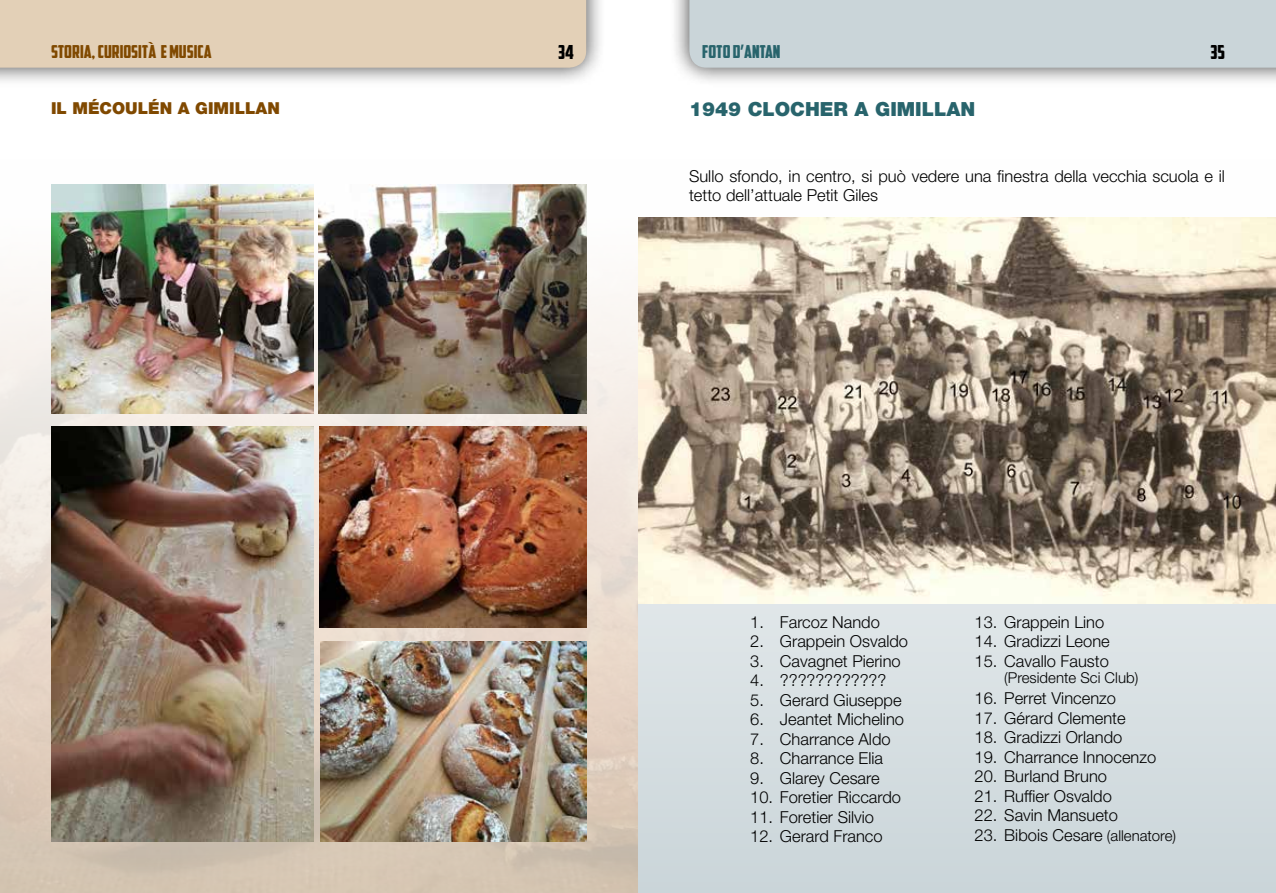
<style>
.page{position:relative;width:1276px;height:893px;background:#fff}
.page>*{position:absolute;margin:0;border:0;box-sizing:border-box;transform-origin:0 0}
.t1{font:900 19.5px "Helvetica Neue LT Std";color:#28646c}
.t2{font:19.5px "American Captain";color:#000}
.t3{font:18px "American Captain";color:#804900}
.t4{font:18px "American Captain";color:#28646c}
.t5{font:300 16.5px/19.5px "Helvetica Neue LT Std";color:#000}
.t6{font:900 16.5px "Helvetica Neue LT Std";color:#804900}
.t7{font:300 15px "Helvetica Neue LT Std";color:#000}
.s1{font-size:15px}
</style>
<div class="page">
<div style="left:669px;top:0;width:607px;height:88px;background:#000;opacity:.75"></div>
<div style="left:689px;top:0;width:587px;height:68px;background:#cad5d9"></div>
<div style="left:0;top:0;width:606px;height:88px;background:#000;opacity:.75"></div>
<div style="left:0;top:0;width:586px;height:68px;background:#e3d0b7"></div>
<img style="left:0;top:184px;width:638px;height:709px">
<svg style="left:638px;top:217px;width:638px;height:676px;background:#d5dde0"></svg>
<img style="left:638px;top:218px;width:638px;height:386px">
<img style="left:320px;top:642px;width:267px;height:200px">
<img style="left:319px;top:426px;width:268px;height:201px">
<img style="left:51px;top:426px;width:262px;height:416px">
<img style="left:319px;top:184px;width:268px;height:230px">
<img style="left:51px;top:184px;width:262px;height:230px">
<p class="t3" style="left:51px;top:41px;width:162px">STORIA, CURIOSITÀ E MUSICA</p>
<p class="t2" style="left:558px;top:40px;width:17px">34</p>
<p class="t4" style="left:702px;top:41px;width:80px">FOTO D’ANTAN</p>
<p class="t2" style="left:1210px;top:40px;width:16px">35</p>
<p class="t6" style="left:51px;top:98px;width:230px">IL MÉCOULÉN A GIMILLAN</p>
<p class="t1" style="left:689px;top:97px;width:288px">1949 CLOCHER A GIMILLAN</p>
<p class="t5" style="left:689px;top:166px;width:537px">Sullo sfondo, in centro, si può vedere una finestra della vecchia scuola e il tetto dell’attuale Petit Giles</p>
<p class="t5" style="left:750px;top:612px;width:131px">1. Farcoz Nando</p>
<p class="t5" style="left:750px;top:631px;width:159px">2. Grappein Osvaldo</p>
<p class="t5" style="left:750px;top:651px;width:152px">3. Cavagnet Pierino</p>
<p class="t5" style="left:750px;top:670px;width:138px">4. ????????????</p>
<p class="t5" style="left:750px;top:690px;width:153px">5. Gerard Giuseppe</p>
<p class="t5" style="left:750px;top:709px;width:155px">6. Jeantet Michelino</p>
<p class="t5" style="left:750px;top:729px;width:142px">7. Charrance Aldo</p>
<p class="t5" style="left:750px;top:748px;width:134px">8. Charrance Elia</p>
<p class="t5" style="left:750px;top:768px;width:131px">9. Glarey Cesare</p>
<p class="t5" style="left:750px;top:787px;width:152px">10. Foretier Riccardo</p>
<p class="t5" style="left:750px;top:807px;width:125px">11. Foretier Silvio</p>
<p class="t5" style="left:750px;top:826px;width:134px">12. Gerard Franco</p>
<p class="t5" style="left:974px;top:612px;width:131px">13. Grappein Lino</p>
<p class="t5" style="left:974px;top:631px;width:137px">14. Gradizzi Leone</p>
<p class="t5" style="left:974px;top:651px;width:136px">15. Cavallo Fausto</p>
<p class="t7" style="left:1004px;top:669px;width:135px">(Presidente Sci Club)</p>
<p class="t5" style="left:974px;top:688px;width:143px">16. Perret Vincenzo</p>
<p class="t5" style="left:974px;top:708px;width:153px">17. Gérard Clemente</p>
<p class="t5" style="left:974px;top:727px;width:149px">18. Gradizzi Orlando</p>
<p class="t5" style="left:974px;top:747px;width:183px">19. Charrance Innocenzo</p>
<p class="t5" style="left:974px;top:766px;width:134px">20. Burland Bruno</p>
<p class="t5" style="left:974px;top:786px;width:139px">21. Ruffier Osvaldo</p>
<p class="t5" style="left:974px;top:805px;width:145px">22. Savin Mansueto</p>
<p class="t5" style="left:974px;top:825px;width:203px">23. Bibois Cesare <span class="s1">(allenatore)</span></p>
</div>
